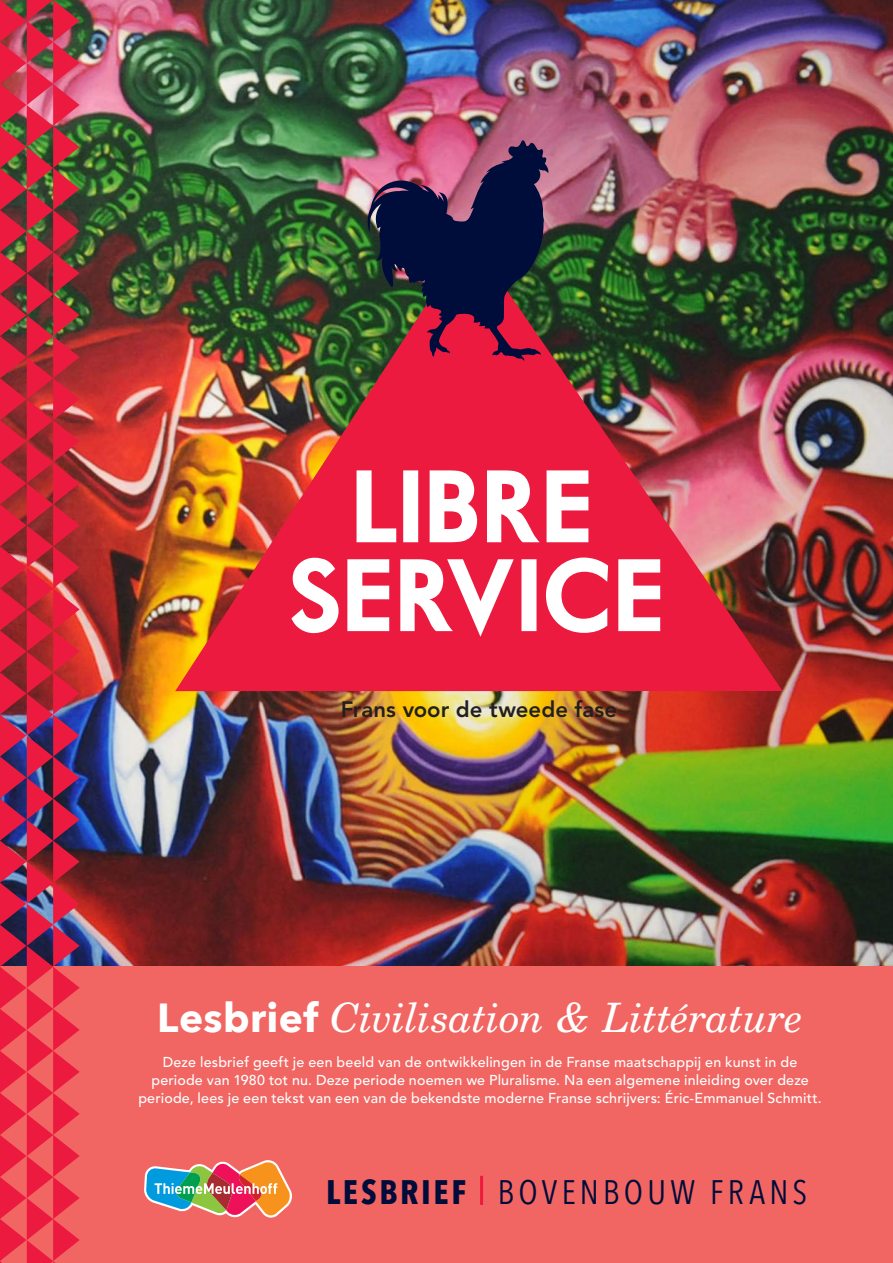
<style>
.page{position:relative;width:893px;height:1263px;background:#fff}
.page>*{position:absolute;margin:0;border:0;box-sizing:border-box;transform-origin:0 0}
.t1{font:italic 40.5px "New Century Schlbk";letter-spacing:-.01em;color:#fff}
.t2{font:33.9px "Avenir Next Condensed";letter-spacing:.125em;color:#000c3a}
.t3{font:800 22.05px "Avenir LT Std";letter-spacing:.005em;color:#231f20}
.t4{font:500 14.25px/17.7px "Avenir LT Std";letter-spacing:.015em;color:#fff;text-align:center}
.s1{font-family:"Avenir Next";font-weight:700;font-style:normal}
.s2{font-weight:700}
</style>
<div class="page">
<img style="left:80px;top:0;width:813px;height:967px">
<div style="left:0;top:967px;width:893px;height:296px;background:#f16662"></div>
<svg style="left:144px;top:1160px;width:148px;height:58px"></svg>
<img style="left:175px;top:237px;width:608px;height:454px">
<img style="left:367px;top:140px;width:182px;height:221px">
<svg style="left:291px;top:558px;width:369px;height:79px"></svg>
<svg style="left:357px;top:470px;width:231px;height:72px"></svg>
<hr style="left:480px;top:1176px;width:3px;height:29px;background:#ed1a40">
<img style="left:0;top:0;width:80px;height:1263px">
<h3 class="t3" style="left:341px;top:696px;width:278px">Frans voor de tweede fase</h3>
<h1 class="t1" style="left:157px;top:993px;width:647px"><span class="s1">Lesbrief</span> Civilisation &amp; Littérature</h1>
<p class="t4" style="left:138px;top:1054px;width:685px">Deze lesbrief geeft je een beeld van de ontwikkelingen in de Franse maatschappij en kunst in de periode van 1980 tot nu. Deze periode noemen we Pluralisme. Na een algemene inleiding over deze periode, lees je een tekst van een van de bekendste moderne Franse schrijvers: Éric-Emmanuel Schmitt.</p>
<h2 class="t2" style="left:326px;top:1163px;width:483px"><span class="s2">LESBRIEF</span> BOVENBOUW FRANS</h2>
</div>
